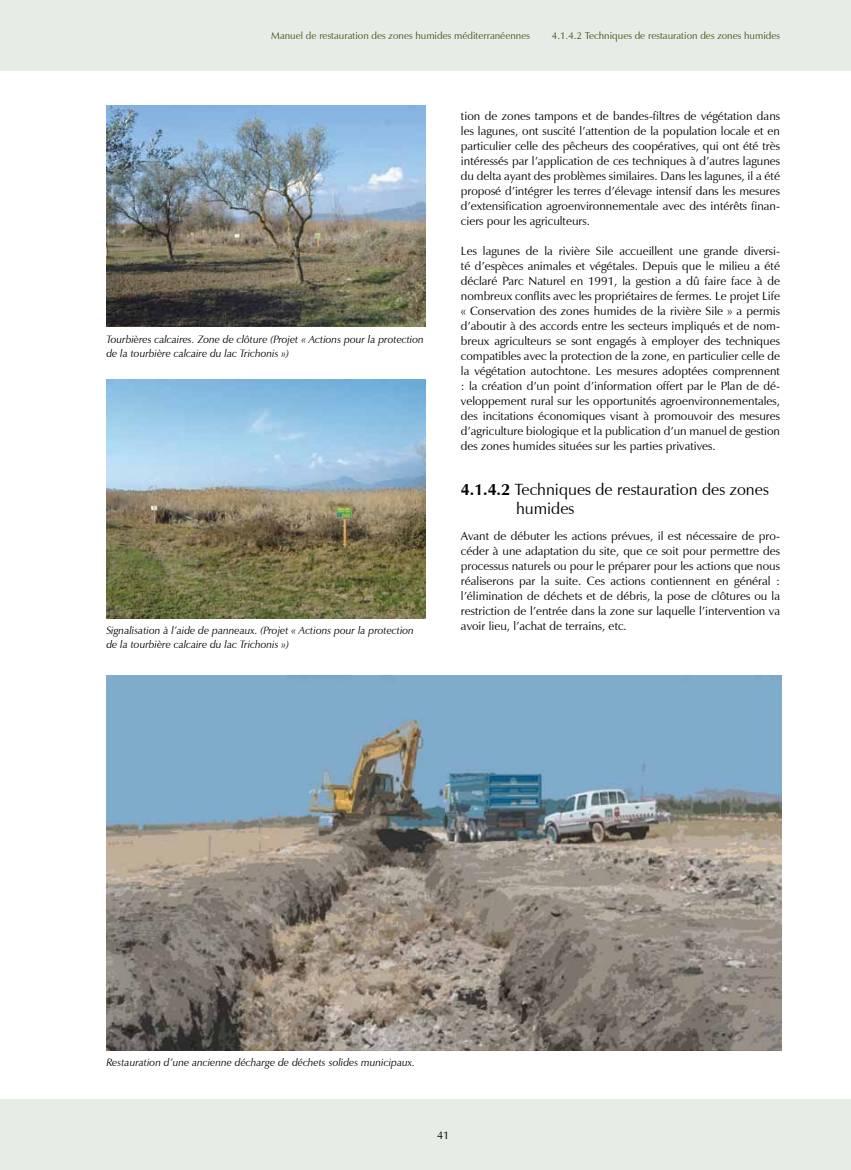
<style>
.page{position:relative;width:851px;height:1170px;background:#fff}
.page>*{position:absolute;margin:0;border:0;box-sizing:border-box;transform-origin:0 0}
.t1{font:16.25px/18.8px "Zapf Humanist 601 BT";color:#000}
.t2{font:11.88px/15px "Zapf Humanist 601 BT";color:#000;text-align:justify}
.t3{font:11.25px "Zapf Humanist 601 BT";color:#000}
.t4{font:italic 10.62px/13.8px "Zapf Humanist 601 BT";color:#000}
.t5{font:10px "Zapf Humanist 601 BT";color:#475217}
.s1{font-weight:700}
</style>
<div class="page">
<div style="left:0;top:0;width:850px;height:71px;background:#e7ede6"></div>
<img style="left:106px;top:675px;width:675px;height:375px">
<div style="left:0;top:1098px;width:850px;height:71px;background:#e7ede6"></div>
<img style="left:106px;top:105px;width:319px;height:221px">
<img style="left:106px;top:379px;width:319px;height:239px">
<p class="t5" style="left:271px;top:30px;width:260px">Manuel de restauration des zones humides méditerranéennes</p>
<p class="t5" style="left:552px;top:30px;width:230px">4.1.4.2 Techniques de restauration des zones humides</p>
<p class="t4" style="left:106px;top:332px;width:319px">Tourbières calcaires. Zone de clôture (Projet « Actions pour la protection de la tourbière calcaire du lac Trichonis »)</p>
<p class="t4" style="left:106px;top:624px;width:309px">Signalisation à l’aide de panneaux. (Projet « Actions pour la protection de la tourbière calcaire du lac Trichonis »)</p>
<p class="t2" style="left:461px;top:108px;width:320px">tion de zones tampons et de bandes-filtres de végétation dans les lagunes, ont suscité l’attention de la population locale et en particulier celle des pêcheurs des coopératives, qui ont été très intéressés par l’application de ces techniques à d’autres lagunes du delta ayant des problèmes similaires. Dans les lagunes, il a été proposé d’intégrer les terres d’élevage intensif dans les mesures d’extensification agroenvironnementale avec des intérêts finan&shy;ciers pour les agriculteurs.</p>
<p class="t2" style="left:461px;top:243px;width:320px">Les lagunes de la rivière Sile accueillent une grande diversi&shy;té d’espèces animales et végétales. Depuis que le milieu a été déclaré Parc Naturel en 1991, la gestion a dû faire face à de nombreux conflits avec les propriétaires de fermes. Le projet Life « Conservation des zones humides de la rivière Sile » a permis d’aboutir à des accords entre les secteurs impliqués et de nom&shy;breux agriculteurs se sont engagés à employer des techniques compatibles avec la protection de la zone, en particulier celle de la végétation autochtone. Les mesures adoptées comprennent : la création d’un point d’information offert par le Plan de dé&shy;veloppement rural sur les opportunités agroenvironnementales, des incitations économiques visant à promouvoir des mesures d’agriculture biologique et la publication d’un manuel de gestion des zones humides situées sur les parties privatives.</p>
<h1 class="t1" style="left:516px;top:480px;width:254px;text-indent:-55px"><span class="s1">4.1.4.2</span> Techniques de restauration des zones humides</h1>
<p class="t2" style="left:461px;top:528px;width:320px">Avant de débuter les actions prévues, il est nécessaire de pro&shy;céder à une adaptation du site, que ce soit pour permettre des processus naturels ou pour le préparer pour les actions que nous réaliserons par la suite. Ces actions contiennent en général : l’élimination de déchets et de débris, la pose de clôtures ou la restriction de l’entrée dans la zone sur laquelle l’intervention va avoir lieu, l’achat de terrains, etc.</p>
<p class="t4" style="left:106px;top:1055px;width:310px">Restauration d’une ancienne décharge de déchets solides municipaux.</p>
<p class="t3" style="left:437px;top:1127px;width:14px">41</p>
</div>
